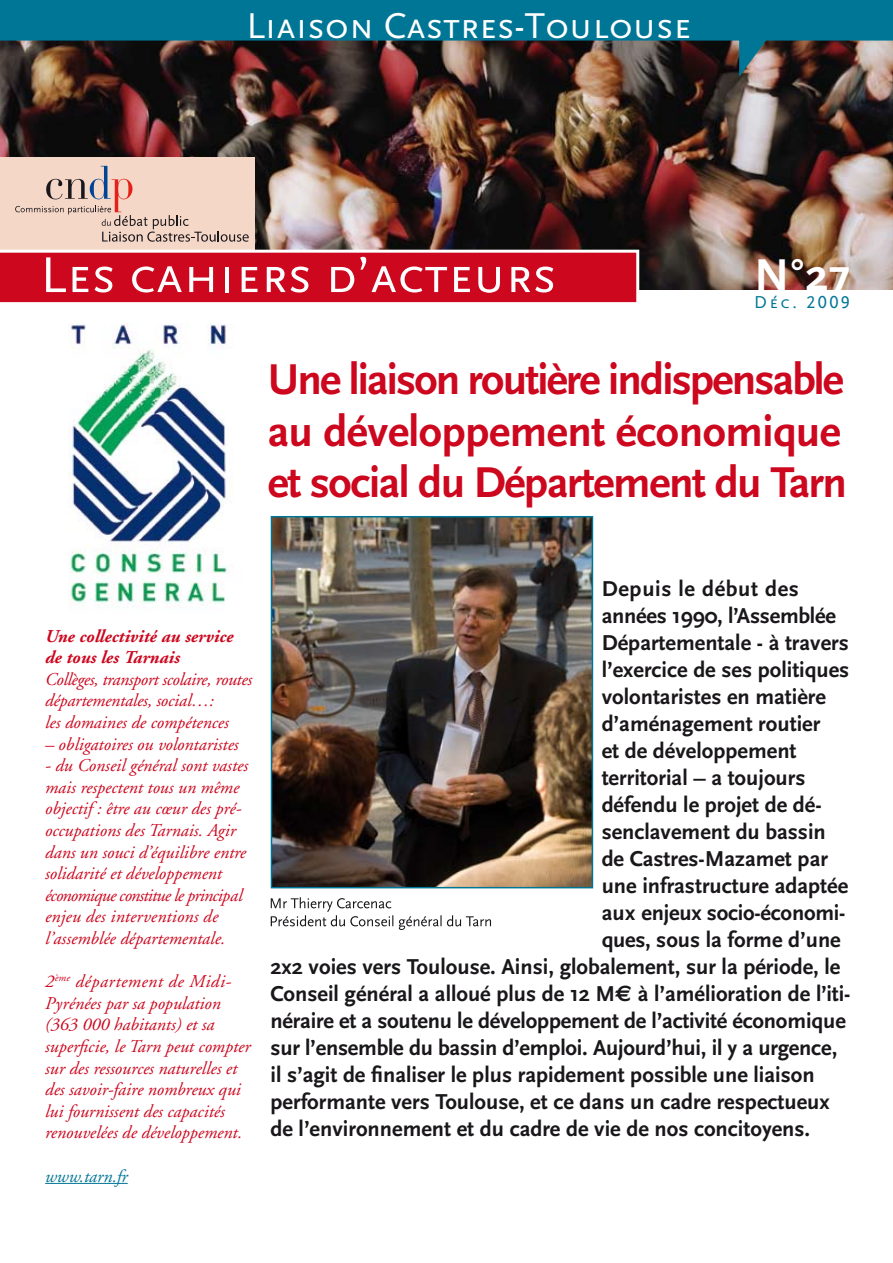
<style>
.page{position:relative;width:893px;height:1263px;background:#fff}
.page>*{position:absolute;margin:0;border:0;box-sizing:border-box;transform-origin:0 0}
.t1{font:52.5px "Scala Sans Caps";color:#fff}
.t2{font:700 46.5px "Scala Sans";color:#fff}
.t3{font:700 45px/51px "Scala Sans";letter-spacing:-.03em;color:#cc071e}
.t4{font:37.5px "Scala Sans Caps";color:#fff}
.t5{font:700 22.5px "Scala Sans";color:#1a171b}
.t6{font:700 22.5px "Scala Sans";letter-spacing:.03em;color:#1a171b}
.t7{font:italic 18px/21.6px "Adobe Garamond";color:#cc071e}
.t8{font:italic 700 18px/21.6px "Adobe Garamond";color:#cc071e}
.t9{font:italic 18px "Adobe Garamond";color:#007696}
.t10{font:18px "Scala Sans Caps";letter-spacing:.14em;color:#007696}
.s1{font-family:"Euro Sans"}
</style>
<div class="page">
<img style="left:0;top:41px;width:893px;height:249px">
<svg style="left:738px;top:41px;width:38px;height:38px"></svg>
<div style="left:0;top:3px;width:893px;height:38px;background:#007696"></div>
<hr style="left:0;top:0;width:893px;height:3px;background:#007696">
<hr style="left:45px;top:1183px;width:83px;height:1px;background:#007696">
<div style="left:0;top:157px;width:255px;height:98px;background:#f5d7c8"></div>
<svg style="left:0;top:250px;width:639px;height:53px;background:#cf182d"></svg>
<svg style="left:15px;top:166px;width:234px;height:76px"></svg>
<img style="left:69px;top:323px;width:164px;height:285px">
<img style="left:274px;top:519px;width:316px;height:366px">
<div style="left:271px;top:516px;width:322px;height:372px;border:2px solid #007696"></div>
<svg style="left:271px;top:897px;width:220px;height:33px"></svg>
<h3 class="t4" style="left:246px;top:5px;width:446px">Liaison Castres-Toulouse</h3>
<h1 class="t1" style="left:40px;top:246px;width:518px">Les cahiers d’acteurs</h1>
<h2 class="t2" style="left:754px;top:249px;width:98px">N°27</h2>
<p class="t10" style="left:754px;top:292px;width:97px">Déc. 2009</p>
<h3 class="t3" style="left:268px;top:356px;width:581px">Une liaison routière indispensable au développement économique et social du Département du Tarn</h3>
<p class="t8" style="left:45px;top:625px;width:190px">Une collectivité au service de tous les Tarnais</p>
<p class="t7" style="left:45px;top:669px;width:209px">Collèges, transport scolaire, routes départementales, social…:<br>les domaines de compétences</p>
<p class="t7" style="left:45px;top:734px;width:195px">– obligatoires ou volontaristes</p>
<p class="t7" style="left:45px;top:755px;width:204px">- du Conseil général sont vastes mais respectent tous un même objectif : être au cœur des pré&shy;occupations des Tarnais. Agir dans un souci d’équilibre entre solidarité et développement économique constitue le principal enjeu des interventions de l’assemblée départementale.</p>
<p class="t7" style="left:45px;top:971px;width:207px">2<sup>ème</sup> département de Midi-<br>Pyrénées par sa population (363 000 habitants) et sa superficie, le Tarn peut compter sur des ressources naturelles et des savoir-faire nombreux qui lui fournissent des capacités renouvelées de développement.</p>
<p class="t9" style="left:45px;top:1166px;width:84px">www.tarn.fr</p>
<p class="t6" style="left:602px;top:577px;width:199px">Depuis le début des</p>
<p class="t5" style="left:602px;top:604px;width:236px">années 1990, l’Assemblée</p>
<p class="t5" style="left:602px;top:631px;width:249px">Départementale - à travers</p>
<p class="t5" style="left:602px;top:658px;width:249px">l’exercice de ses politiques</p>
<p class="t5" style="left:602px;top:685px;width:226px">volontaristes en matière</p>
<p class="t5" style="left:602px;top:712px;width:220px">d’aménagement routier</p>
<p class="t5" style="left:602px;top:739px;width:196px">et de développement</p>
<p class="t5" style="left:602px;top:766px;width:205px">territorial – a toujours</p>
<p class="t5" style="left:602px;top:793px;width:221px">défendu le projet de dé-</p>
<p class="t5" style="left:602px;top:820px;width:226px">senclavement du bassin</p>
<p class="t5" style="left:602px;top:847px;width:228px">de Castres-Mazamet par</p>
<p class="t5" style="left:602px;top:874px;width:248px">une infrastructure adaptée</p>
<p class="t5" style="left:602px;top:901px;width:245px">aux enjeux socio-économi-</p>
<p class="t5" style="left:602px;top:928px;width:241px">ques, sous la forme d’une</p>
<p class="t5" style="left:270px;top:955px;width:571px">2x2 voies vers Toulouse. Ainsi, globalement, sur la période, le</p>
<p class="t5" style="left:270px;top:982px;width:581px">Conseil général a alloué plus de 12 M<span class="s1">E</span> à l’amélioration de l’iti-</p>
<p class="t5" style="left:270px;top:1009px;width:577px">néraire et a soutenu le développement de l’activité économique</p>
<p class="t5" style="left:270px;top:1036px;width:568px">sur l’ensemble du bassin d’emploi. Aujourd’hui, il y a urgence,</p>
<p class="t5" style="left:270px;top:1063px;width:546px">il s’agit de finaliser le plus rapidement possible une liaison</p>
<p class="t5" style="left:270px;top:1090px;width:561px">performante vers Toulouse, et ce dans un cadre respectueux</p>
<p class="t5" style="left:270px;top:1117px;width:541px">de l’environnement et du cadre de vie de nos concitoyens.</p>
</div>
